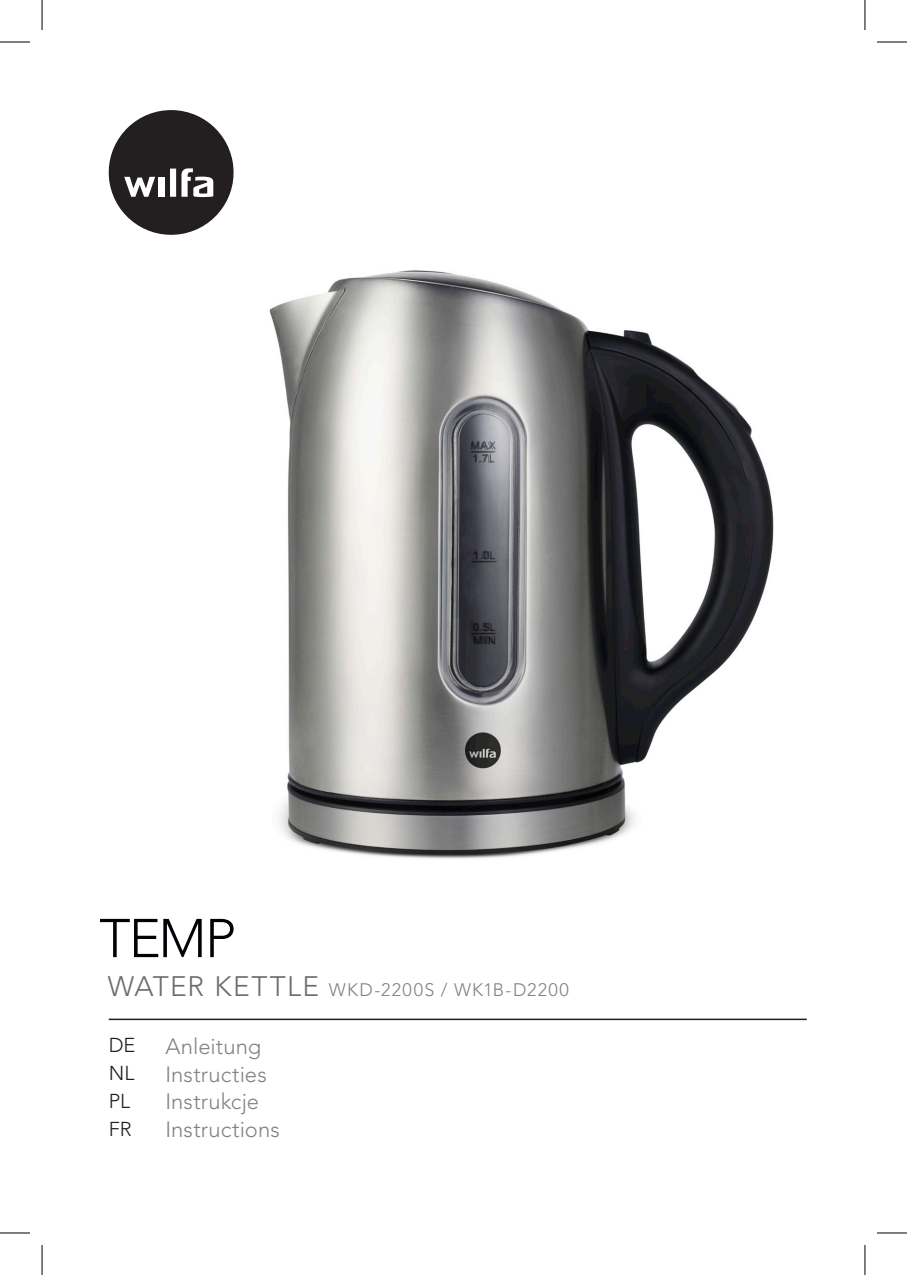
<style>
.page{position:relative;width:907px;height:1275px;background:#fff}
.page>*{position:absolute;margin:0;border:0;box-sizing:border-box;transform-origin:0 0}
.t1{font:300 54px "Avenir LT Pro";color:#010205}
.t2{font:300 22px "Avenir LT Pro";letter-spacing:.005em;color:#808285}
.t3{font:300 20px "Avenir LT Pro";color:#231f20}
.t4{font:300 18px "Avenir LT Pro";letter-spacing:.07em;color:#808285}
.s1{font-size:28px;color:#6c6d70}
</style>
<div class="page">
<img style="left:269px;top:270px;width:505px;height:589px">
<svg style="left:109px;top:110px;width:124px;height:125px"></svg>
<hr style="left:109px;top:1018px;width:697px;height:2px;background:#231f20">
<hr style="left:0;top:42px;width:30px;height:1px;background:#000">
<hr style="left:876px;top:42px;width:30px;height:1px;background:#000">
<hr style="left:0;top:1232px;width:30px;height:1px;background:#000">
<hr style="left:876px;top:1232px;width:30px;height:1px;background:#000">
<hr style="left:42px;top:0;width:1px;height:30px;background:#000">
<hr style="left:42px;top:1245px;width:1px;height:30px;background:#000">
<hr style="left:864px;top:0;width:1px;height:30px;background:#000">
<hr style="left:864px;top:1245px;width:1px;height:30px;background:#000">
<p class="t1" style="left:99px;top:906px;width:138px">TEMP</p>
<p class="t4" style="left:108px;top:978px;width:462px"><span class="s1">WATER KETTLE</span> WKD-2200S / WK1B-D2200</p>
<p class="t3" style="left:109px;top:1033px;width:28px">DE</p>
<p class="t2" style="left:165px;top:1033px;width:97px">Anleitung</p>
<p class="t3" style="left:109px;top:1061px;width:27px">NL</p>
<p class="t2" style="left:165px;top:1061px;width:103px">Instructies</p>
<p class="t3" style="left:109px;top:1089px;width:23px">PL</p>
<p class="t2" style="left:165px;top:1089px;width:95px">Instrukcje</p>
<p class="t3" style="left:109px;top:1117px;width:24px">FR</p>
<p class="t2" style="left:165px;top:1116px;width:116px">Instructions</p>
</div>
